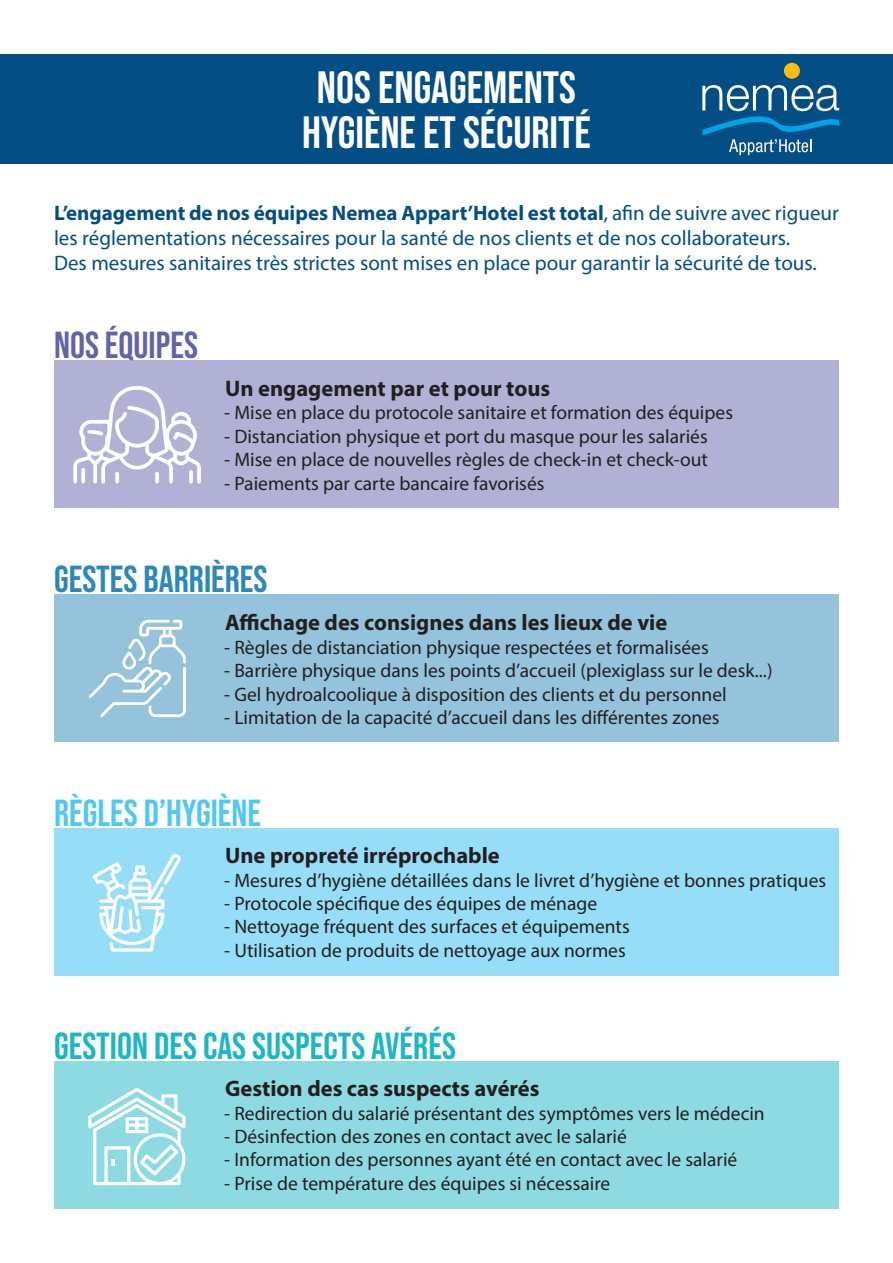
<style>
.page{position:relative;width:893px;height:1263px;background:#fff}
.page>*{position:absolute;margin:0;border:0;box-sizing:border-box;transform-origin:0 0}
.t1{font:45px/45px "Bebas Neue";color:#fff;text-align:center}
.t2{font:37.5px "Bebas Neue";color:#1db6c7}
.t3{font:37.5px "Bebas Neue";color:#50c8f3}
.t4{font:37.5px "Bebas Neue";color:#2c88b9}
.t5{font:37.5px "Bebas Neue";color:#6164ac}
.t6{font:700 22.5px "Myriad Pro";color:#231f20}
.t7{font:21px/25.2px "Myriad Pro";color:#044e86}
.t8{font:19.5px "Myriad Pro";color:#231f20}
.s1{font-weight:700}
</style>
<div class="page">
<div style="left:54px;top:1061px;width:785px;height:148px;background:#8edae3"></div>
<div style="left:54px;top:828px;width:785px;height:148px;background:#96def7"></div>
<div style="left:54px;top:594px;width:785px;height:148px;background:#95c3dc"></div>
<div style="left:54px;top:360px;width:785px;height:148px;background:#b0b1d5"></div>
<div style="left:0;top:54px;width:893px;height:110px;background:#044e86"></div>
<div style="left:784px;top:63px;width:16px;height:16px;background:#fdbc12;border-radius:50%"></div>
<svg style="left:702px;top:85px;width:137px;height:70px"></svg>
<svg style="left:73px;top:386px;width:128px;height:97px"></svg>
<svg style="left:189px;top:470px;width:4px;height:13px"></svg>
<svg style="left:89px;top:620px;width:97px;height:97px"></svg>
<svg style="left:93px;top:854px;width:88px;height:97px"></svg>
<svg style="left:88px;top:1088px;width:98px;height:97px"></svg>
<h1 class="t1" style="left:302px;top:65px;width:290px">NOS ENGAGEMENTS<br>HYGIÈNE ET SÉCURITÉ</h1>
<p class="t7" style="left:54px;top:200px;width:786px"><span class="s1">L’engagement de nos équipes Nemea Appart’Hotel est total</span>, afin de suivre avec rigueur les réglementations nécessaires pour la santé de nos clients et de nos collaborateurs.<br>Des mesures sanitaires très strictes sont mises en place pour garantir la sécurité de tous.</p>
<h2 class="t5" style="left:54px;top:324px;width:145px">NOS ÉQUIPES</h2>
<p class="t6" style="left:225px;top:374px;width:327px">Un engagement par et pour tous</p>
<p class="t8" style="left:224px;top:401px;width:510px">- Mise en place du protocole sanitaire et formation des équipes</p>
<p class="t8" style="left:224px;top:424px;width:485px">- Distanciation physique et port du masque pour les salariés</p>
<p class="t8" style="left:224px;top:448px;width:485px">- Mise en place de nouvelles règles de check-in et check-out</p>
<p class="t8" style="left:224px;top:471px;width:322px">- Paiements par carte bancaire favorisés</p>
<h2 class="t4" style="left:54px;top:558px;width:215px">GESTES BARRIÈRES</h2>
<p class="t6" style="left:225px;top:608px;width:444px">Affichage des consignes dans les lieux de vie</p>
<p class="t8" style="left:224px;top:635px;width:486px">- Règles de distanciation physique respectées et formalisées</p>
<p class="t8" style="left:224px;top:658px;width:550px">- Barrière physique dans les points d’accueil (plexiglass sur le desk...)</p>
<p class="t8" style="left:224px;top:682px;width:504px">- Gel hydroalcoolique à disposition des clients et du personnel</p>
<p class="t8" style="left:224px;top:705px;width:497px">- Limitation de la capacité d’accueil dans les différentes zones</p>
<h2 class="t3" style="left:54px;top:792px;width:209px">RÈGLES D’HYGIÈNE</h2>
<p class="t6" style="left:225px;top:841px;width:276px">Une propreté irréprochable</p>
<p class="t8" style="left:224px;top:868px;width:603px">- Mesures d’hygiène détaillées dans le livret d’hygiène et bonnes pratiques</p>
<p class="t8" style="left:224px;top:891px;width:374px">- Protocole spécifique des équipes de ménage</p>
<p class="t8" style="left:224px;top:915px;width:407px">- Nettoyage fréquent des surfaces et équipements</p>
<p class="t8" style="left:224px;top:938px;width:403px">- Utilisation de produits de nettoyage aux normes</p>
<h2 class="t2" style="left:54px;top:1025px;width:403px">GESTION DES CAS SUSPECTS AVÉRÉS</h2>
<p class="t6" style="left:225px;top:1074px;width:316px">Gestion des cas suspects avérés</p>
<p class="t8" style="left:224px;top:1101px;width:542px">- Redirection du salarié présentant des symptômes vers le médecin</p>
<p class="t8" style="left:224px;top:1124px;width:404px">- Désinfection des zones en contact avec le salarié</p>
<p class="t8" style="left:224px;top:1148px;width:515px">- Information des personnes ayant été en contact avec le salarié</p>
<p class="t8" style="left:224px;top:1171px;width:388px">- Prise de température des équipes si nécessaire</p>
</div>
